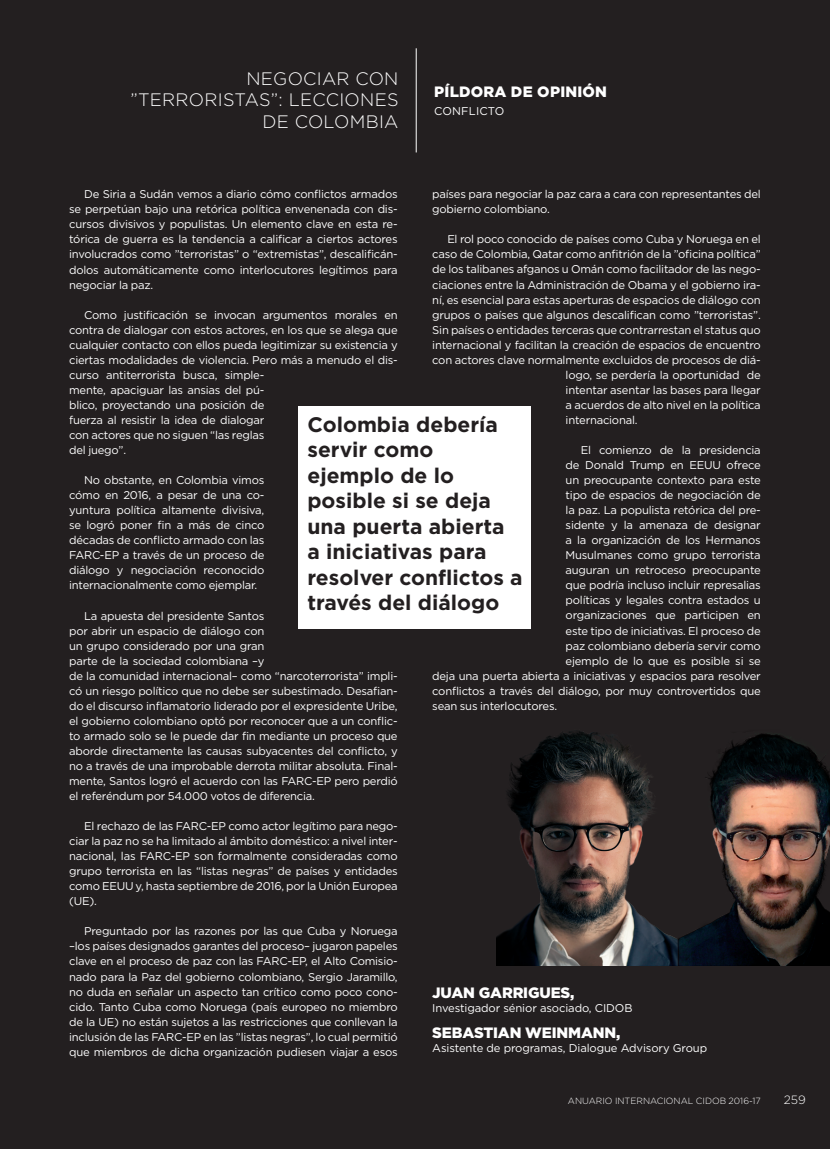
<style>
.page{position:relative;width:830px;height:1149px;background:#fff}
.page>*{position:absolute;margin:0;border:0;box-sizing:border-box;transform-origin:0 0}
.t1{font:700 21px/25.5px "Gotham";color:#231f20}
.t2{font:300 18px/21.6px "Gotham";letter-spacing:.015em;color:#fff;text-align:right}
.t3{font:900 15px "Gotham";letter-spacing:-.01em;color:#fff}
.t4{font:900 15px "Gotham";letter-spacing:.015em;color:#fff}
.t5{font:300 12px "Gotham";color:#fff}
.t6{font:11.25px/15px "Gotham";letter-spacing:-.02em;color:#fff;text-align:justify}
.t7{font:11.25px "Gotham";letter-spacing:.015em;color:#fff}
.t8{font:300 9px "Gotham";color:#fff}
</style>
<div class="page">
<div style="left:0;top:0;width:829px;height:1148px;background:#231f20"></div>
<img style="left:496px;top:731px;width:333px;height:234px">
<hr style="left:415px;top:48px;width:1px;height:104px;background:#fff">
<div style="left:299px;top:406px;width:232px;height:222px;background:#fff"></div>
<h2 class="t2" style="left:130px;top:67px;width:269px">NEGOCIAR CON ”TERRORISTAS”: LECCIONES<br>DE COLOMBIA</h2>
<h3 class="t4" style="left:434px;top:81px;width:174px">PÍLDORA DE OPINIÓN</h3>
<p class="t7" style="left:434px;top:103px;width:72px">CONFLICTO</p>
<p class="t6" style="left:432px;top:186px;width:330px">países para negociar la paz cara a cara con representantes del gobierno colombiano.</p>
<p class="t6" style="left:447px;top:231px;width:315px">El rol poco conocido de países como Cuba y Noruega en el</p>
<p class="t6" style="left:432px;top:246px;width:330px">caso de Colombia, Qatar como anfitrión de la ”oficina política”</p>
<p class="t6" style="left:432px;top:262px;width:330px">de los talibanes afganos u Omán como facilitador de las nego-</p>
<p class="t6" style="left:432px;top:277px;width:330px">ciaciones entre la Administración de Obama y el gobierno ira-</p>
<p class="t6" style="left:432px;top:292px;width:330px">ní, es esencial para estas aperturas de espacios de diálogo con</p>
<p class="t6" style="left:432px;top:307px;width:330px">grupos o países que algunos descalifican como ”terroristas”.</p>
<p class="t6" style="left:432px;top:322px;width:330px">Sin países o entidades terceras que contrarrestan el status quo</p>
<p class="t6" style="left:432px;top:337px;width:330px">internacional y facilitan la creación de espacios de encuentro</p>
<p class="t6" style="left:432px;top:352px;width:330px">con actores clave normalmente excluidos de procesos de diá-</p>
<p class="t6" style="left:565px;top:367px;width:196px">logo, se perdería la oportunidad de</p>
<p class="t6" style="left:565px;top:382px;width:196px">intentar asentar las bases para llegar</p>
<p class="t6" style="left:565px;top:397px;width:196px">a acuerdos de alto nivel en la política</p>
<p class="t6" style="left:565px;top:412px;width:73px">internacional.</p>
<p class="t6" style="left:580px;top:442px;width:181px">El comienzo de la presidencia</p>
<p class="t6" style="left:565px;top:457px;width:196px">de Donald Trump en EEUU ofrece</p>
<p class="t6" style="left:565px;top:472px;width:196px">un preocupante contexto para este</p>
<p class="t6" style="left:565px;top:487px;width:196px">tipo de espacios de negociación de</p>
<p class="t6" style="left:565px;top:502px;width:197px">la paz. La populista retórica del pre-</p>
<p class="t6" style="left:565px;top:517px;width:196px">sidente y la amenaza de designar</p>
<p class="t6" style="left:565px;top:532px;width:197px">a la organización de los Hermanos</p>
<p class="t6" style="left:565px;top:547px;width:196px">Musulmanes como grupo terrorista</p>
<p class="t6" style="left:565px;top:562px;width:196px">auguran un retroceso preocupante</p>
<p class="t6" style="left:565px;top:577px;width:196px">que podría incluso incluir represalias</p>
<p class="t6" style="left:565px;top:592px;width:196px">políticas y legales contra estados u</p>
<p class="t6" style="left:565px;top:607px;width:196px">organizaciones que participen en</p>
<p class="t6" style="left:565px;top:622px;width:196px">este tipo de iniciativas. El proceso de</p>
<p class="t6" style="left:565px;top:637px;width:196px">paz colombiano debería servir como</p>
<p class="t6" style="left:565px;top:652px;width:196px">ejemplo de lo que es posible si se</p>
<p class="t6" style="left:432px;top:667px;width:330px">deja una puerta abierta a iniciativas y espacios para resolver</p>
<p class="t6" style="left:432px;top:682px;width:330px">conflictos a través del diálogo, por muy controvertidos que</p>
<p class="t6" style="left:432px;top:697px;width:126px">sean sus interlocutores.</p>
<p class="t6" style="left:69px;top:186px;width:330px;text-indent:15px">De Siria a Sudán vemos a diario cómo conflictos armados se perpetúan bajo una retórica política envenenada con dis&shy;cursos divisivos y populistas. Un elemento clave en esta re&shy;tórica de guerra es la tendencia a calificar a ciertos actores involucrados como ”terroristas” o “extremistas”, descalificán&shy;dolos automáticamente como interlocutores legítimos para negociar la paz.</p>
<p class="t6" style="left:69px;top:307px;width:330px;text-align:left;text-indent:15px">Como justificación se invocan argumentos morales en contra de dialogar con estos actores, en los que se alega que cualquier contacto con ellos pueda legitimizar su existencia y ciertas modalidades de violencia. Pero más a menudo el dis&shy;curso antiterrorista busca, simple-<br>mente, apaciguar las ansias del pú-<br>blico, proyectando una posición de<br>fuerza al resistir la idea de dialogar<br>con actores que no siguen “las reglas<br>del juego”.</p>
<p class="t6" style="left:69px;top:472px;width:197px;text-indent:15px">No obstante, en Colombia vimos cómo en 2016, a pesar de una co&shy;yuntura política altamente divisiva, se logró poner fin a más de cinco décadas de conflicto armado con las FARC-EP a través de un proceso de diálogo y negociación reconocido internacionalmente como ejemplar.</p>
<p class="t6" style="left:69px;top:607px;width:330px;text-align:left;text-indent:15px">La apuesta del presidente Santos<br>por abrir un espacio de diálogo con<br>un grupo considerado por una gran<br>parte de la sociedad colombiana –y<br>de la comunidad internacional– como “narcoterrorista” impli&shy;có un riesgo político que no debe ser subestimado. Desafian&shy;do el discurso inflamatorio liderado por el expresidente Uribe, el gobierno colombiano optó por reconocer que a un conflic&shy;to armado solo se le puede dar fin mediante un proceso que aborde directamente las causas subyacentes del conflicto, y no a través de una improbable derrota militar absoluta. Final&shy;mente, Santos logró el acuerdo con las FARC-EP pero perdió el referéndum por 54.000 votos de diferencia.</p>
<p class="t6" style="left:69px;top:818px;width:330px;text-indent:15px">El rechazo de las FARC-EP como actor legítimo para nego&shy;ciar la paz no se ha limitado al ámbito doméstico: a nivel inter&shy;nacional, las FARC-EP son formalmente consideradas como grupo terrorista en las “listas negras” de países y entidades como EEUU y, hasta septiembre de 2016, por la Unión Europea (UE).</p>
<p class="t6" style="left:69px;top:923px;width:330px;text-indent:15px">Preguntado por las razones por las que Cuba y Noruega –los países designados garantes del proceso– jugaron papeles clave en el proceso de paz con las FARC-EP, el Alto Comisio&shy;nado para la Paz del gobierno colombiano, Sergio Jaramillo, no duda en señalar un aspecto tan crítico como poco cono&shy;cido. Tanto Cuba como Noruega (país europeo no miembro de la UE) no están sujetos a las restricciones que conllevan la inclusión de las FARC-EP en las ”listas negras”, lo cual permitió que miembros de dicha organización pudiesen viajar a esos</p>
<h1 class="t1" style="left:307px;top:411px;width:216px">Colombia debería servir como ejemplo de lo posible si se deja una puerta abierta<br>a iniciativas para resolver conflictos a través del diálogo</h1>
<h3 class="t3" style="left:432px;top:982px;width:144px">JUAN GARRIGUES,</h3>
<p class="t6" style="left:432px;top:999px;width:202px">Investigador sénior asociado, CIDOB</p>
<h3 class="t3" style="left:432px;top:1022px;width:189px">SEBASTIAN WEINMANN,</h3>
<p class="t6" style="left:432px;top:1039px;width:276px">Asistente de programas, Dialogue Advisory Group</p>
<p class="t8" style="left:567px;top:1094px;width:194px">ANUARIO INTERNACIONAL CIDOB 2016-17</p>
<p class="t5" style="left:783px;top:1091px;width:23px">259</p>
</div>
